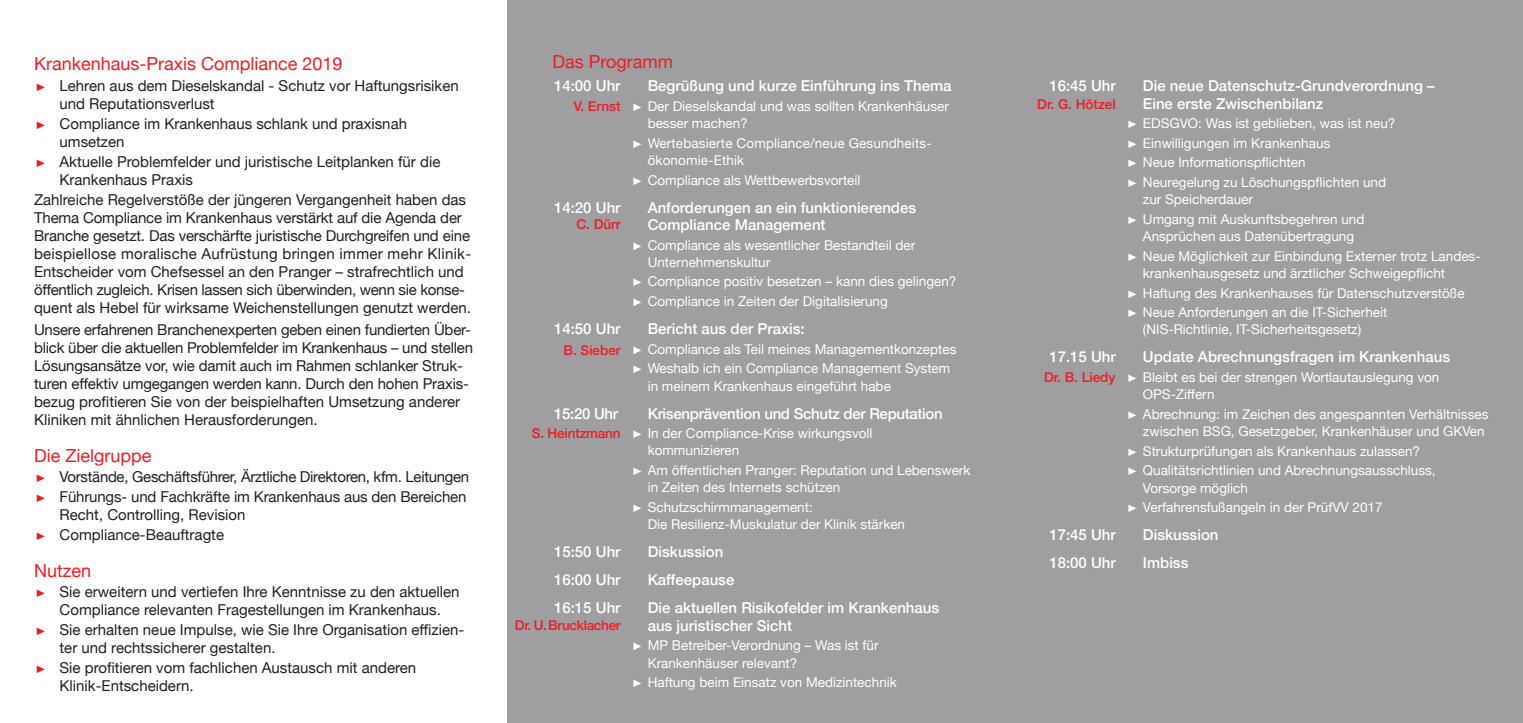
<style>
.page{position:relative;width:1523px;height:723px;background:#fff}
.page>*{position:absolute;margin:0;border:0;box-sizing:border-box;transform-origin:0 0}
.t1{font:18px "Helvetica Neue";color:#ee1d23}
.t2{font:15px/18px "Helvetica Neue";color:#231f20}
.t3{font:500 15px/17.4px "Helvetica Neue";color:#fff}
.t4{font:15px/20.1px "Helvetica Neue";letter-spacing:-.02em;color:#231f20}
.t5{font:500 15px "Helvetica Neue";letter-spacing:-.02em;color:#fff}
.t6{font:13.5px/19.5px "Helvetica Neue";color:#fff}
.t7{font:500 13.5px "Helvetica Neue";color:#ee1d23}
.t8{font:500 13.5px "Helvetica Neue";letter-spacing:-.02em;color:#ee1d23}
.t9{font:10.5px "Helvetica Neue";color:#fff}
.s1{font-size:10.5px;color:#ee1d23}
.s2{font-size:10.5px}
</style>
<div class="page">
<div style="left:507px;top:0;width:1015px;height:723px;background:#9f9fa1"></div>
<h1 class="t1" style="left:34px;top:51px;width:310px">Krankenhaus-Praxis Compliance 2019</h1>
<p class="t2" style="left:60px;top:77px;width:400px;text-indent:-26px"><span class="s1">࢝</span> Lehren aus dem Dieselskandal - Schutz vor Haftungsrisiken und Reputationsverlust</p>
<p class="t2" style="left:60px;top:115px;width:349px;text-indent:-26px"><span class="s1">࢝</span> Compliance im Krankenhaus schlank und praxisnah umsetzen</p>
<p class="t2" style="left:60px;top:153px;width:382px;text-indent:-26px"><span class="s1">࢝</span> Aktuelle Problemfelder und juristische Leitplanken für die<br>Krankenhaus Praxis</p>
<p class="t2" style="left:34px;top:192px;width:438px">Zahlreiche Regelverstöße der jüngeren Vergangenheit haben das Thema Compliance im Krankenhaus verstärkt auf die Agenda der Branche gesetzt. Das verschärfte juristische Durchgreifen und eine beispiellose moralische Aufrüstung bringen immer mehr Klinik-Entscheider vom Chefsessel an den Pranger – strafrechtlich und öffentlich zugleich. Krisen lassen sich überwinden, wenn sie konse&shy;quent als Hebel für wirksame Weichenstellungen genutzt werden.</p>
<p class="t2" style="left:34px;top:322px;width:440px">Unsere erfahrenen Branchenexperten geben einen fundierten Über&shy;blick über die aktuellen Problemfelder im Krankenhaus – und stellen Lösungsansätze vor, wie damit auch im Rahmen schlanker Struk&shy;turen effektiv umgegangen werden kann. Durch den hohen Praxis&shy;bezug profitieren Sie von der beispielhaften Umsetzung anderer Kliniken mit ähnlichen Herausforderungen.</p>
<h1 class="t1" style="left:34px;top:442px;width:119px">Die Zielgruppe</h1>
<p class="t4" style="left:34px;top:467px;width:437px"><span class="s1">࢝</span> Vorstände, Geschäftsführer, Ärztliche Direktoren, kfm. Leitungen <span class="s1">࢝</span> Führungs- und Fachkräfte im Krankenhaus aus den Bereichen</p>
<p class="t2" style="left:34px;top:505px;width:213px;line-height:20.1px;text-indent:26px">Recht, Controlling, Revision <span class="s1">࢝</span> Compliance-Beauftragte</p>
<h1 class="t1" style="left:34px;top:557px;width:58px">Nutzen</h1>
<p class="t2" style="left:34px;top:583px;width:427px;text-align:center"><span class="s1">࢝</span> Sie erweitern und vertiefen Ihre Kenntnisse zu den aktuellen<br>Compliance relevanten Fragestellungen im Krankenhaus.</p>
<p class="t2" style="left:60px;top:621px;width:406px;text-indent:-26px"><span class="s1">࢝</span> Sie erhalten neue Impulse, wie Sie Ihre Organisation effizien&shy;ter und rechtssicherer gestalten.</p>
<p class="t2" style="left:60px;top:659px;width:358px;text-indent:-26px"><span class="s1">࢝</span> Sie profitieren vom fachlichen Austausch mit anderen<br>Klinik-Entscheidern.</p>
<h1 class="t1" style="left:552px;top:49px;width:122px">Das Programm</h1>
<p class="t3" style="left:554px;top:76px;width:68px">14:00 Uhr</p>
<p class="t3" style="left:647px;top:76px;width:305px">Begrüßung und kurze Einführung ins Thema</p>
<p class="t6" style="left:647px;top:98px;width:303px;line-height:17.4px;text-indent:-17px"><span class="s2">࢝</span> Der Dieselskandal und was sollten Krankenhäuser besser machen?</p>
<p class="t6" style="left:647px;top:135px;width:285px;line-height:17.4px;text-indent:-17px"><span class="s2">࢝</span> Wertebasierte Compliance/neue Gesundheits&shy;ökonomie-Ethik</p>
<p class="t6" style="left:630px;top:171px;width:231px"><span class="s2">࢝</span> Compliance als Wettbewerbsvorteil</p>
<p class="t3" style="left:554px;top:197px;width:68px">14:20 Uhr</p>
<p class="t3" style="left:647px;top:197px;width:270px">Anforderungen an ein funktionierendes<br>Compliance Management</p>
<p class="t6" style="left:647px;top:237px;width:269px;line-height:17.4px;text-indent:-17px"><span class="s2">࢝</span> Compliance als wesentlicher Bestandteil der<br>Unternehmenskultur</p>
<p class="t6" style="left:630px;top:273px;width:327px"><span class="s2">࢝</span> Compliance positiv besetzen – kann dies gelingen? <span class="s2">࢝</span> Compliance in Zeiten der Digitalisierung</p>
<p class="t3" style="left:554px;top:319px;width:68px">14:50 Uhr</p>
<p class="t3" style="left:647px;top:319px;width:159px">Bericht aus der Praxis:</p>
<p class="t6" style="left:630px;top:340px;width:327px"><span class="s2">࢝</span> Compliance als Teil meines Managementkonzeptes <span class="s2">࢝</span> Weshalb ich ein Compliance Management System</p>
<p class="t6" style="left:647px;top:377px;width:245px">in meinem Krankenhaus eingeführt habe</p>
<p class="t3" style="left:554px;top:403px;width:66px">15:20 Uhr</p>
<p class="t5" style="left:647px;top:401px;width:296px">Krisenprävention und Schutz der Reputation</p>
<p class="t6" style="left:647px;top:425px;width:226px;line-height:17.4px;text-indent:-17px"><span class="s2">࢝</span> In der Compliance-Krise wirkungsvoll kommunizieren</p>
<p class="t6" style="left:647px;top:462px;width:324px;line-height:17.4px;text-indent:-17px"><span class="s2">࢝</span> Am öffentlichen Pranger: Reputation und Lebenswerk in Zeiten des Internets schützen</p>
<p class="t6" style="left:647px;top:498px;width:167px">Schutzschirmmanagement:</p>
<p class="t7" style="left:574px;top:96px;width:48px">V. Ernst</p>
<p class="t7" style="left:576px;top:213px;width:46px">C. Dürr</p>
<p class="t7" style="left:563px;top:339px;width:59px">B. Sieber</p>
<p class="t7" style="left:531px;top:423px;width:90px">S. Heintzmann</p>
<p class="t9" style="left:630px;top:501px;width:14px">࢝</p>
<p class="t6" style="left:647px;top:515px;width:259px">Die Resilienz-Muskulatur der Klinik stärken</p>
<p class="t3" style="left:554px;top:542px;width:68px">15:50 Uhr</p>
<p class="t3" style="left:647px;top:542px;width:77px">Diskussion</p>
<p class="t3" style="left:554px;top:570px;width:68px">16:00 Uhr</p>
<p class="t3" style="left:647px;top:570px;width:88px">Kaffeepause</p>
<p class="t3" style="left:554px;top:598px;width:68px">16:15 Uhr</p>
<p class="t3" style="left:647px;top:598px;width:293px">Die aktuellen Risikofelder im Krankenhaus aus juristischer Sicht</p>
<p class="t6" style="left:647px;top:638px;width:232px;line-height:17.4px;text-indent:-17px"><span class="s2">࢝</span> MP Betreiber-Verordnung – Was ist für<br>Krankenhäuser relevant?</p>
<p class="t6" style="left:630px;top:673px;width:268px"><span class="s2">࢝</span> Haftung beim Einsatz von Medizintechnik</p>
<p class="t8" style="left:515px;top:614px;width:107px">Dr. U. Brucklacher</p>
<p class="t3" style="left:1049px;top:76px;width:68px">16:45 Uhr</p>
<p class="t3" style="left:1142px;top:76px;width:293px">Die neue Datenschutz-Grundverordnung –<br>Eine erste Zwischenbilanz</p>
<p class="t6" style="left:1125px;top:114px;width:271px"><span class="s2">࢝</span> EDSGVO: Was ist geblieben, was ist neu? <span class="s2">࢝</span> Einwilligungen im Krankenhaus<br><span class="s2">࢝</span> Neue Informationspflichten<br><span class="s2">࢝</span> Neuregelung zu Löschungspflichten und</p>
<p class="t6" style="left:1125px;top:190px;width:240px;text-indent:17px">zur Speicherdauer<br><span class="s2">࢝</span> Umgang mit Auskunftsbegehren und</p>
<p class="t6" style="left:1125px;top:227px;width:356px;text-indent:17px">Ansprüchen aus Datenübertragung<br><span class="s2">࢝</span> Neue Möglichkeit zur Einbindung Externer trotz Landes-</p>
<p class="t6" style="left:1125px;top:264px;width:340px;text-indent:17px">krankenhausgesetz und ärztlicher Schweigepflicht<br><span class="s2">࢝</span> Haftung des Krankenhauses für Datenschutzverstöße <span class="s2">࢝</span> Neue Anforderungen an die IT-Sicherheit</p>
<p class="t6" style="left:1142px;top:321px;width:220px">(NIS-Richtlinie, IT-Sicherheitsgesetz)</p>
<p class="t3" style="left:1049px;top:347px;width:68px">17.15 Uhr</p>
<p class="t3" style="left:1142px;top:347px;width:309px">Update Abrechnungsfragen im Krankenhaus</p>
<p class="t6" style="left:1142px;top:369px;width:298px;line-height:17.4px;text-indent:-17px"><span class="s2">࢝</span> Bleibt es bei der strengen Wortlautauslegung von<br>OPS-Ziffern</p>
<p class="t6" style="left:1125px;top:406px;width:364px;line-height:17.4px;text-align:right"><span class="s2">࢝</span> Abrechnung: im Zeichen des angespannten Verhältnisses zwischen BSG, Gesetzgeber, Krankenhäuser und GKVen</p>
<p class="t6" style="left:1125px;top:442px;width:311px"><span class="s2">࢝</span> Strukturprüfungen als Krankenhaus zulassen? <span class="s2">࢝</span> Qualitätsrichtlinien und Abrechnungsausschluss,</p>
<p class="t6" style="left:1125px;top:479px;width:258px;text-indent:17px">Vorsorge möglich<br><span class="s2">࢝</span> Verfahrensfußangeln in der PrüfVV 2017</p>
<p class="t3" style="left:1049px;top:525px;width:68px">17:45 Uhr</p>
<p class="t3" style="left:1142px;top:525px;width:77px">Diskussion</p>
<p class="t3" style="left:1049px;top:553px;width:68px">18:00 Uhr</p>
<p class="t3" style="left:1142px;top:553px;width:47px">Imbiss</p>
<p class="t7" style="left:1037px;top:94px;width:80px">Dr. G. Hötzel</p>
<p class="t7" style="left:1043px;top:366px;width:73px">Dr. B. Liedy</p>
</div>
